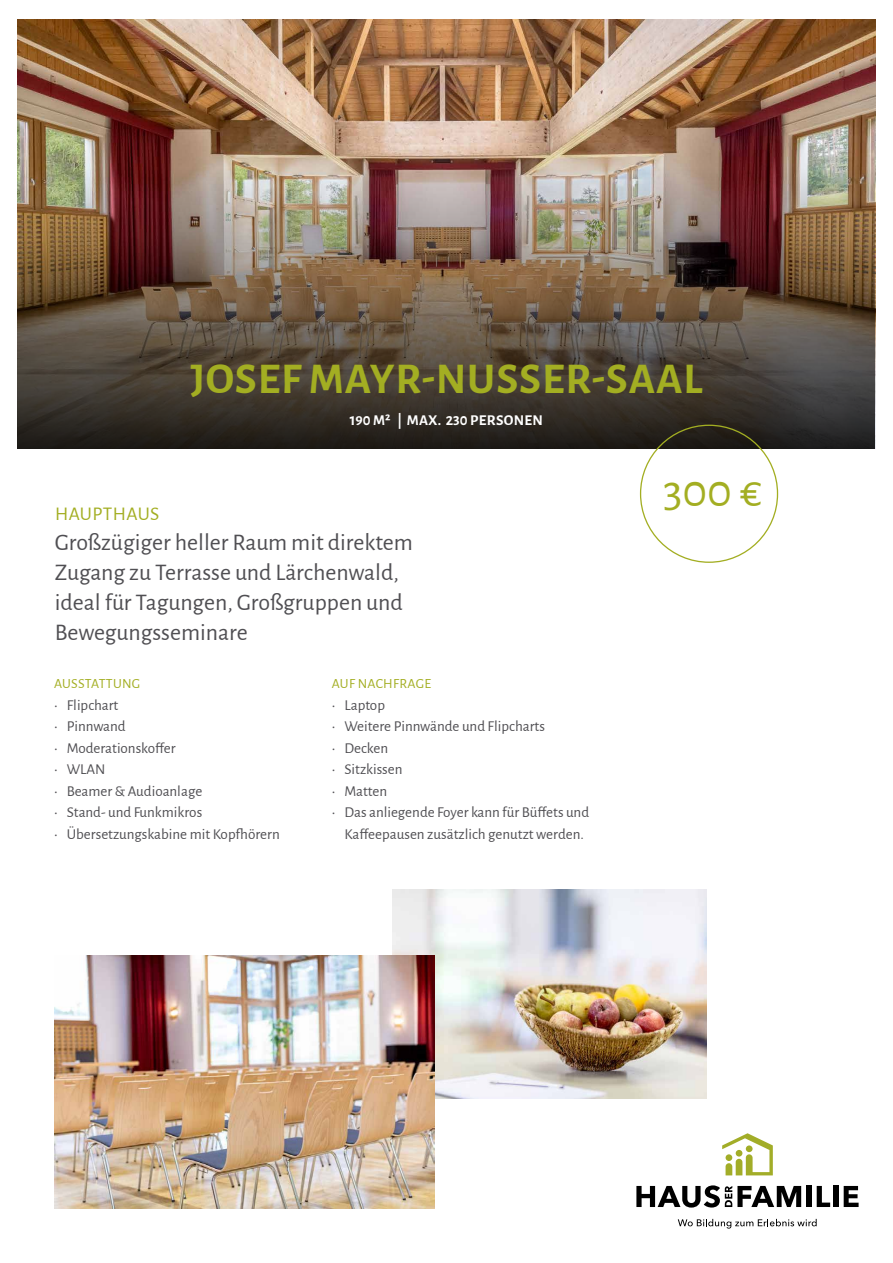
<style>
.page{position:relative;width:893px;height:1263px;background:#fff}
.page>*{position:absolute;margin:0;border:0;box-sizing:border-box;transform-origin:0 0}
.t1{font:46.95px "Alegreya Sans";color:#a3ae22}
.t2{font:700 44.1px "Alegreya Sans";letter-spacing:.02em;color:#a3ae22}
.t3{font:23.85px/29.8px "Alegreya Sans";color:#504f53}
.t4{font:19.35px "Alegreya Sans";letter-spacing:.02em;color:#a3ae22}
.t5{font:15.15px/21.6px "Alegreya Sans";color:#504f53;text-align:center}
.t6{font:700 15.15px "Alegreya Sans";letter-spacing:.015em;color:#fff}
.t7{font:13.95px "Alegreya Sans";letter-spacing:.02em;color:#a3ae22}
</style>
<div class="page">
<svg style="left:678px;top:1219px;width:139px;height:9px"></svg>
<div style="left:806px;top:1186px;width:5px;height:21px;background:#000"></div>
<svg style="left:817px;top:1186px;width:13px;height:21px"></svg>
<div style="left:833px;top:1186px;width:5px;height:21px;background:#000"></div>
<svg style="left:844px;top:1186px;width:15px;height:21px"></svg>
<svg style="left:636px;top:1185px;width:165px;height:22px"></svg>
<svg style="left:722px;top:1133px;width:51px;height:42px"></svg>
<img style="left:18px;top:20px;width:857px;height:428px">
<img style="left:392px;top:889px;width:314px;height:210px">
<img style="left:54px;top:955px;width:380px;height:254px">
<h2 class="t2" style="left:190px;top:346px;width:514px">JOSEF MAYR-NUSSER-SAAL</h2>
<p class="t6" style="left:350px;top:409px;width:195px">190 M² | MAX. 230 PERSONEN</p>
<p class="t4" style="left:55px;top:501px;width:106px">HAUPTHAUS</p>
<h3 class="t3" style="left:55px;top:526px;width:359px">Großzügiger heller Raum mit direktem<br>Zugang zu Terrasse und Lärchenwald, ideal für Tagungen, Großgruppen und<br>Bewegungsseminare</h3>
<p class="t7" style="left:54px;top:674px;width:88px">AUSSTATTUNG</p>
<p class="t5" style="left:54px;top:693px;width:66px">• Flipchart</p>
<p class="t5" style="left:54px;top:715px;width:73px">• Pinnwand</p>
<p class="t5" style="left:54px;top:736px;width:123px">• Moderationskoffer</p>
<p class="t5" style="left:54px;top:758px;width:53px">• WLAN</p>
<p class="t5" style="left:54px;top:779px;width:150px">• Beamer &amp; Audioanlage</p>
<p class="t5" style="left:54px;top:801px;width:150px">• Stand- und Funkmikros</p>
<p class="t5" style="left:54px;top:822px;width:227px">• Übersetzungskabine mit Kopfhörern</p>
<p class="t7" style="left:332px;top:674px;width:101px">AUF NACHFRAGE</p>
<p class="t5" style="left:332px;top:693px;width:55px">• Laptop</p>
<p class="t5" style="left:332px;top:715px;width:215px">• Weitere Pinnwände und Flipcharts</p>
<p class="t5" style="left:332px;top:736px;width:58px">• Decken</p>
<p class="t5" style="left:332px;top:758px;width:72px">• Sitzkissen</p>
<p class="t5" style="left:332px;top:779px;width:57px">• Matten</p>
<p class="t5" style="left:332px;top:801px;width:259px">• Das anliegende Foyer kann für Büffets und<br>Kaffeepausen zusätzlich genutzt werden.</p>
<h1 class="t1" style="left:663px;top:458px;width:101px">300 €</h1>
</div>
